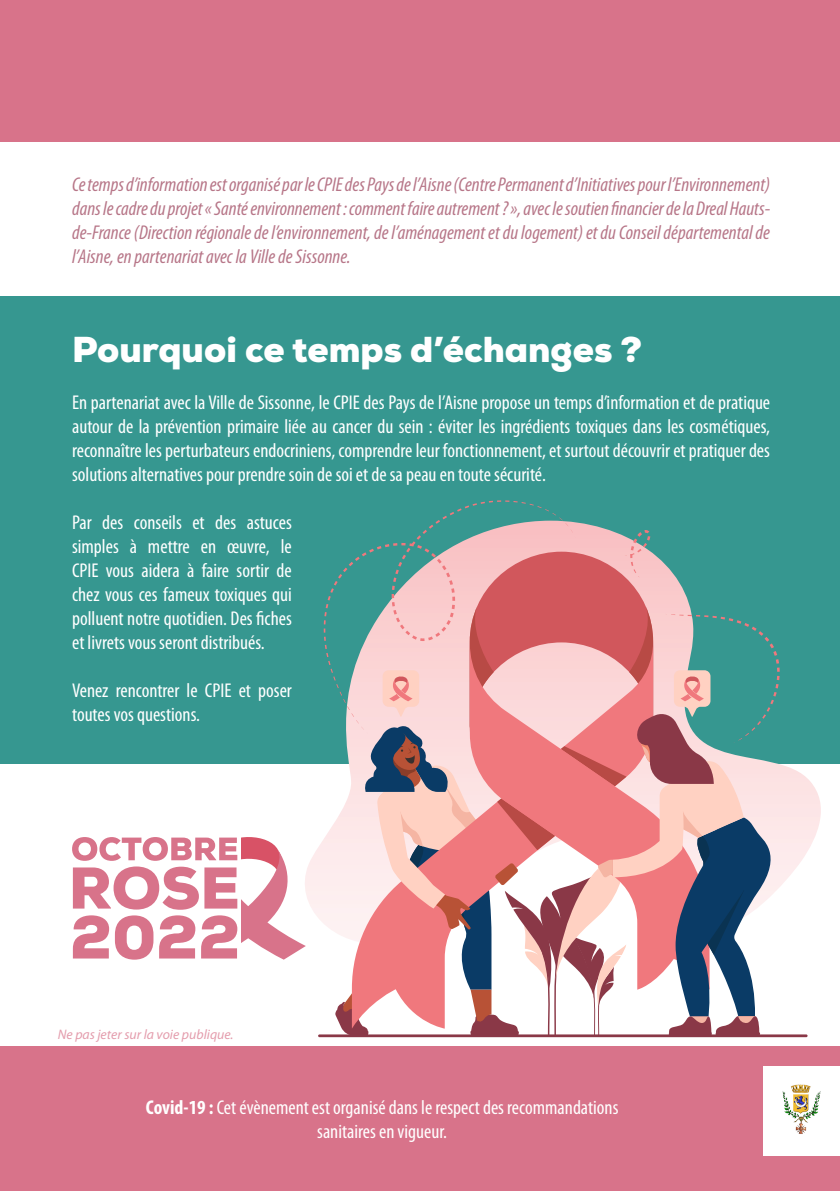
<style>
.page{position:relative;width:840px;height:1191px;background:#fff}
.page>*{position:absolute;margin:0;border:0;box-sizing:border-box;transform-origin:0 0}
.t1{font:900 36px "Nexa";color:#fff}
.t2{font:condensed 20px/24px "Myriad Pro";color:#fff;text-align:justify}
.t3{font:italic condensed 20px/24px "Myriad Pro";color:#b77688;text-align:justify}
.t4{font:italic 13.8px "Myriad Pro";color:#e49dad}
.s1{font-weight:700}
</style>
<div class="page">
<div style="left:0;top:0;width:839px;height:142px;background:#d8738a"></div>
<div style="left:0;top:1046px;width:839px;height:145px;background:#d8738a"></div>
<div style="left:0;top:296px;width:839px;height:467px;background:#369790"></div>
<div style="left:763px;top:1065px;width:76px;height:90px;background:#fff"></div>
<svg style="left:292px;top:763px;width:537px;height:184px"></svg>
<hr style="left:318px;top:1034px;width:489px;height:3px;background:#8a3847">
<svg style="left:323px;top:500px;width:460px;height:535px"></svg>
<img style="left:782px;top:1084px;width:38px;height:50px">
<svg style="left:72px;top:832px;width:233px;height:127px"></svg>
<p class="t3" style="left:72px;top:172px;width:699px">Ce temps d’information est organisé par le CPIE des Pays de l’Aisne (Centre Permanent d’Initiatives pour l’Environnement) dans le cadre du projet « Santé environnement : comment faire autrement ? », avec le soutien financier de la Dreal Hauts&shy;de-France (Direction régionale de l’environnement, de l’aménagement et du logement) et du Conseil départemental de l’Aisne, en partenariat avec la Ville de Sissonne.</p>
<h1 class="t1" style="left:72px;top:326px;width:571px">Pourquoi ce temps d’échanges ?</h1>
<p class="t2" style="left:72px;top:390px;width:699px">En partenariat avec la Ville de Sissonne, le CPIE des Pays de l’Aisne propose un temps d’information et de pratique autour de la prévention primaire liée au cancer du sein : éviter les ingrédients toxiques dans les cosmétiques, reconnaître les perturbateurs endocriniens, comprendre leur fonctionnement, et surtout découvrir et pratiquer des solutions alternatives pour prendre soin de soi et de sa peau en toute sécurité.</p>
<p class="t2" style="left:72px;top:510px;width:221px">Par des conseils et des astuces simples à mettre en œuvre, le CPIE vous aidera à faire sortir de chez vous ces fameux toxiques qui polluent notre quotidien. Des fiches et livrets vous seront distribués.</p>
<p class="t2" style="left:72px;top:678px;width:221px">Venez rencontrer le CPIE et poser toutes vos questions.</p>
<p class="t4" style="left:58px;top:1026px;width:177px">Ne pas jeter sur la voie publique.</p>
<p class="t2" style="left:146px;top:1095px;width:473px;text-align:center"><span class="s1">Covid-19 :</span> Cet évènement est organisé dans le respect des recommandations sanitaires en vigueur.</p>
</div>
